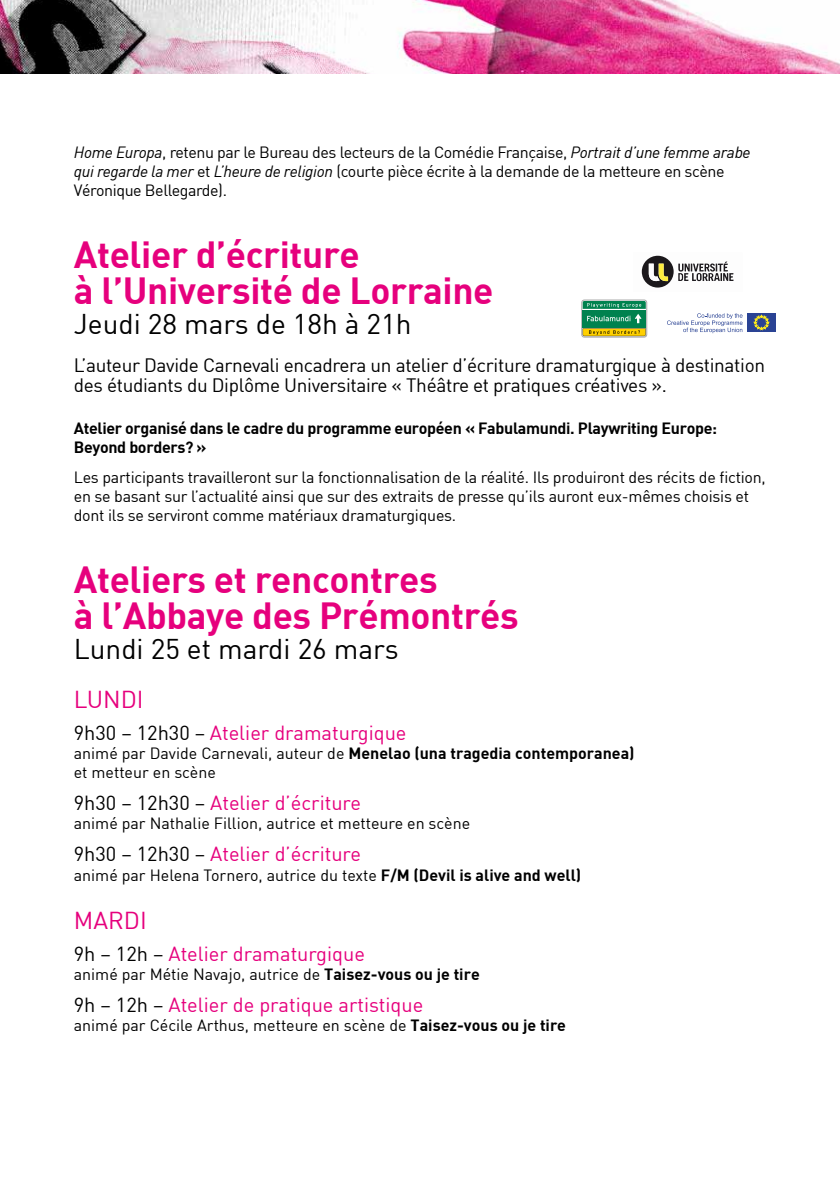
<style>
.page{position:relative;width:840px;height:1191px;background:#fff}
.page>*{position:absolute;margin:0;border:0;box-sizing:border-box;transform-origin:0 0}
.t1{font:37px/36px "DIN Bold";letter-spacing:-.01em;color:#e6007d}
.t2{font:28px "DIN";color:#000}
.t3{font:24px "DIN";color:#e6007d}
.t4{font:20px "DIN";color:#e6007d}
.t5{font:19px/20px "DIN";letter-spacing:-.02em;color:#000}
.t6{font:16px/19px "DIN";letter-spacing:-.015em;color:#000}
.t7{font:16px/19px "DIN Bold";letter-spacing:-.02em;color:#000}
.t8{font:16px "DIN Bold";color:#000}
.s1{font-style:italic}
.s2{color:#000}
.s3{font-family:"DIN"}
.s4{font-family:"DIN Bold"}
</style>
<div class="page">
<img style="left:0;top:0;width:839px;height:74px">
<svg style="left:641px;top:255px;width:93px;height:33px"></svg>
<svg style="left:667px;top:313px;width:75px;height:20px"></svg>
<div style="left:747px;top:313px;width:28px;height:19px;background:#2a4394"></div>
<svg style="left:753px;top:315px;width:15px;height:14px"></svg>
<div style="left:581px;top:300px;width:65px;height:37px;border:1px solid #a8a8a7;border-radius:3px"></div>
<svg style="left:582px;top:301px;width:63px;height:35px;background:#4c9a52"></svg>
<p class="t6" style="left:74px;top:142px;width:678px"><span class="s1">Home Europa</span>, retenu par le Bureau des lecteurs de la Comédie Française, <span class="s1">Portrait d’une femme arabe qui regarde la mer</span> et <span class="s1">L’heure de religion</span> (courte pièce écrite à la demande de la metteure en scène<br>Véronique Bellegarde).</p>
<h1 class="t1" style="left:74px;top:235px;width:421px">Atelier d’écriture<br>à l’Université de Lorraine</h1>
<h2 class="t2" style="left:74px;top:306px;width:339px">Jeudi 28 mars de 18h à 21h</h2>
<p class="t5" style="left:74px;top:355px;width:692px">L’auteur Davide Carnevali encadrera un atelier d’écriture dramaturgique à destination des étudiants du Diplôme Universitaire « Théâtre et pratiques créatives ».</p>
<p class="t7" style="left:74px;top:418px;width:644px">Atelier organisé dans le cadre du programme européen « Fabulamundi. Playwriting Europe:<br>Beyond borders? »</p>
<p class="t6" style="left:74px;top:468px;width:693px">Les participants travailleront sur la fonctionnalisation de la réalité. Ils produiront des récits de fiction, en se basant sur l’actualité ainsi que sur des extraits de presse qu’ils auront eux-mêmes choisis et dont ils se serviront comme matériaux dramaturgiques.</p>
<h1 class="t1" style="left:74px;top:560px;width:446px">Ateliers et rencontres<br>à l’Abbaye des Prémontrés</h1>
<h2 class="t2" style="left:74px;top:631px;width:326px">Lundi 25 et mardi 26 mars</h2>
<h3 class="t3" style="left:74px;top:684px;width:71px">LUNDI</h3>
<p class="t4" style="left:74px;top:720px;width:334px"><span class="s2">9h30 – 12h30 –</span> Atelier dramaturgique</p>
<p class="t8" style="left:74px;top:742px;width:562px"><span class="s3">animé par Davide Carnevali, auteur de</span> Menelao (una tragedia contemporanea)</p>
<p class="t6" style="left:74px;top:762px;width:143px">et metteur en scène</p>
<p class="t4" style="left:74px;top:790px;width:288px"><span class="s2">9h30 – 12h30 –</span> Atelier d’écriture</p>
<p class="t6" style="left:74px;top:814px;width:397px">animé par Nathalie Fillion, autrice et metteure en scène</p>
<p class="t4" style="left:74px;top:841px;width:288px"><span class="s2">9h30 – 12h30 –</span> Atelier d’écriture</p>
<p class="t6" style="left:74px;top:865px;width:508px">animé par Helena Tornero, autrice du texte <span class="s4">F/M (Devil is alive and well)</span></p>
<h3 class="t3" style="left:74px;top:905px;width:74px">MARDI</h3>
<p class="t4" style="left:74px;top:941px;width:292px"><span class="s2">9h – 12h –</span> Atelier dramaturgique</p>
<p class="t6" style="left:74px;top:964px;width:407px">animé par Métie Navajo, autrice de <span class="s4">Taisez-vous ou je tire</span></p>
<p class="t4" style="left:74px;top:992px;width:351px"><span class="s2">9h – 12h –</span> Atelier de pratique artistique</p>
<p class="t6" style="left:74px;top:1015px;width:493px">animé par Cécile Arthus, metteure en scène de <span class="s4">Taisez-vous ou je tire</span></p>
</div>
